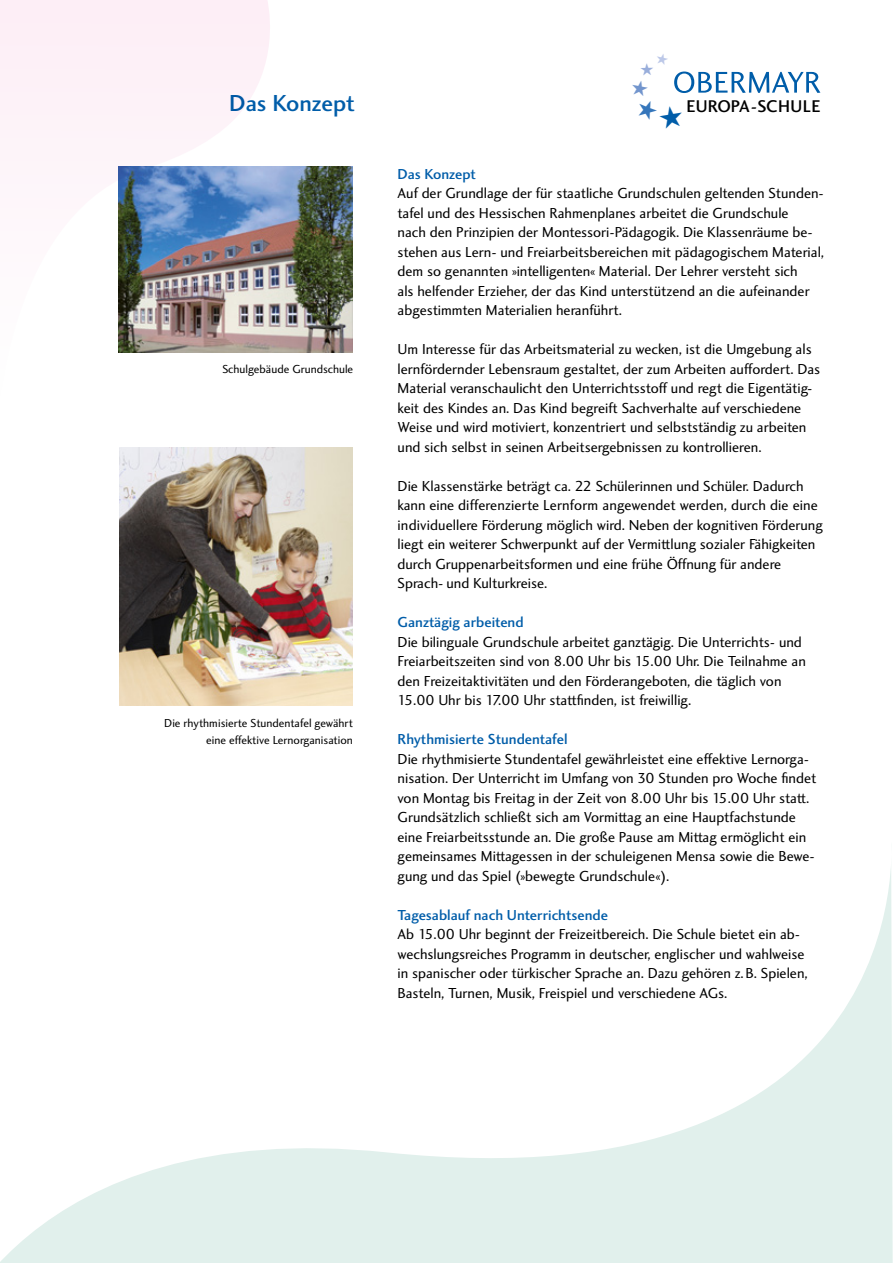
<style>
.page{position:relative;width:893px;height:1263px;background:#fff}
.page>*{position:absolute;margin:0;border:0;box-sizing:border-box;transform-origin:0 0}
.t1{font:500 24px "Charlotte Sans";color:#005da9}
.t2{font:500 17.55px "Charlotte Sans";letter-spacing:.01em;color:#000}
.t3{font:15px/19.5px "Charlotte Sans";color:#000}
.t4{font:500 15px "Charlotte Sans";color:#005da9}
.t5{font:12px/16.5px "Charlotte Sans";color:#000;text-align:right}
</style>
<div class="page">
<img style="left:119px;top:448px;width:234px;height:258px">
<img style="left:272px;top:166px;width:80px;height:187px">
<svg style="left:0;top:869px;width:893px;height:394px"></svg>
<svg style="left:0;top:0;width:272px;height:353px;fill:#fdf1f7"></svg>
<svg style="left:674px;top:71px;width:146px;height:22px"></svg>
<h1 class="t1" style="left:229px;top:90px;width:127px">Das Konzept</h1>
<p class="t2" style="left:687px;top:96px;width:136px">EUROPA-SCHULE</p>
<p class="t5" style="left:222px;top:361px;width:132px">Schulgebäude Grundschule</p>
<p class="t5" style="left:164px;top:715px;width:190px">Die rhythmisierte Stundentafel gewährt eine effektive Lernorganisation</p>
<p class="t4" style="left:398px;top:165px;width:80px">Das Konzept</p>
<p class="t3" style="left:398px;top:184px;width:428px">Auf der Grundlage der für staatliche Grundschulen geltenden Stunden&shy;tafel und des Hessischen Rahmenplanes arbeitet die Grundschule<br>nach den Prinzipien der Montessori-Pädagogik. Die Klassenräume be&shy;stehen aus Lern- und Freiarbeitsbereichen mit pädagogischem Material, dem so genannten »intelligenten« Material. Der Lehrer versteht sich<br>als helfender Erzieher, der das Kind unterstützend an die aufeinander abgestimmten Materialien heranführt.</p>
<p class="t3" style="left:398px;top:340px;width:424px">Um Interesse für das Arbeitsmaterial zu wecken, ist die Umgebung als lernfördernder Lebensraum gestaltet, der zum Arbeiten auffordert. Das Material veranschaulicht den Unterrichtsstoff und regt die Eigentätig&shy;keit des Kindes an. Das Kind begreift Sachverhalte auf verschiedene Weise und wird motiviert, konzentriert und selbstständig zu arbeiten und sich selbst in seinen Arbeitsergebnissen zu kontrollieren.</p>
<p class="t3" style="left:398px;top:476px;width:427px">Die Klassenstärke beträgt ca. 22 Schülerinnen und Schüler. Dadurch kann eine differenzierte Lernform angewendet werden, durch die eine individuellere Förderung möglich wird. Neben der kognitiven Förderung liegt ein weiterer Schwerpunkt auf der Vermittlung sozialer Fähigkeiten durch Gruppenarbeitsformen und eine frühe Öffnung für andere Sprach- und Kulturkreise.</p>
<p class="t4" style="left:398px;top:614px;width:128px">Ganztägig arbeitend</p>
<p class="t3" style="left:398px;top:632px;width:410px">Die bilinguale Grundschule arbeitet ganztägig. Die Unterrichts- und Freiarbeitszeiten sind von 8.00 Uhr bis 15.00 Uhr. Die Teilnahme an den Freizeitaktivitäten und den Förderangeboten, die täglich von 15.00 Uhr bis 17.00 Uhr stattfinden, ist freiwillig.</p>
<p class="t4" style="left:398px;top:731px;width:171px">Rhythmisierte Stundentafel</p>
<p class="t3" style="left:398px;top:749px;width:420px">Die rhythmisierte Stundentafel gewährleistet eine effektive Lernorga&shy;nisation. Der Unterricht im Umfang von 30 Stunden pro Woche findet von Montag bis Freitag in der Zeit von 8.00 Uhr bis 15.00 Uhr statt.<br>Grundsätzlich schließt sich am Vormittag an eine Hauptfachstunde eine Freiarbeitsstunde an. Die große Pause am Mittag ermöglicht ein gemeinsames Mittagessen in der schuleigenen Mensa sowie die Bewe&shy;gung und das Spiel (»bewegte Grundschule«).</p>
<p class="t4" style="left:398px;top:906px;width:212px">Tagesablauf nach Unterrichtsende</p>
<p class="t3" style="left:398px;top:925px;width:412px">Ab 15.00 Uhr beginnt der Freizeitbereich. Die Schule bietet ein ab&shy;wechslungsreiches Programm in deutscher, englischer und wahlweise in spanischer oder türkischer Sprache an. Dazu gehören z. B. Spielen, Basteln, Turnen, Musik, Freispiel und verschiedene AGs.</p>
</div>
